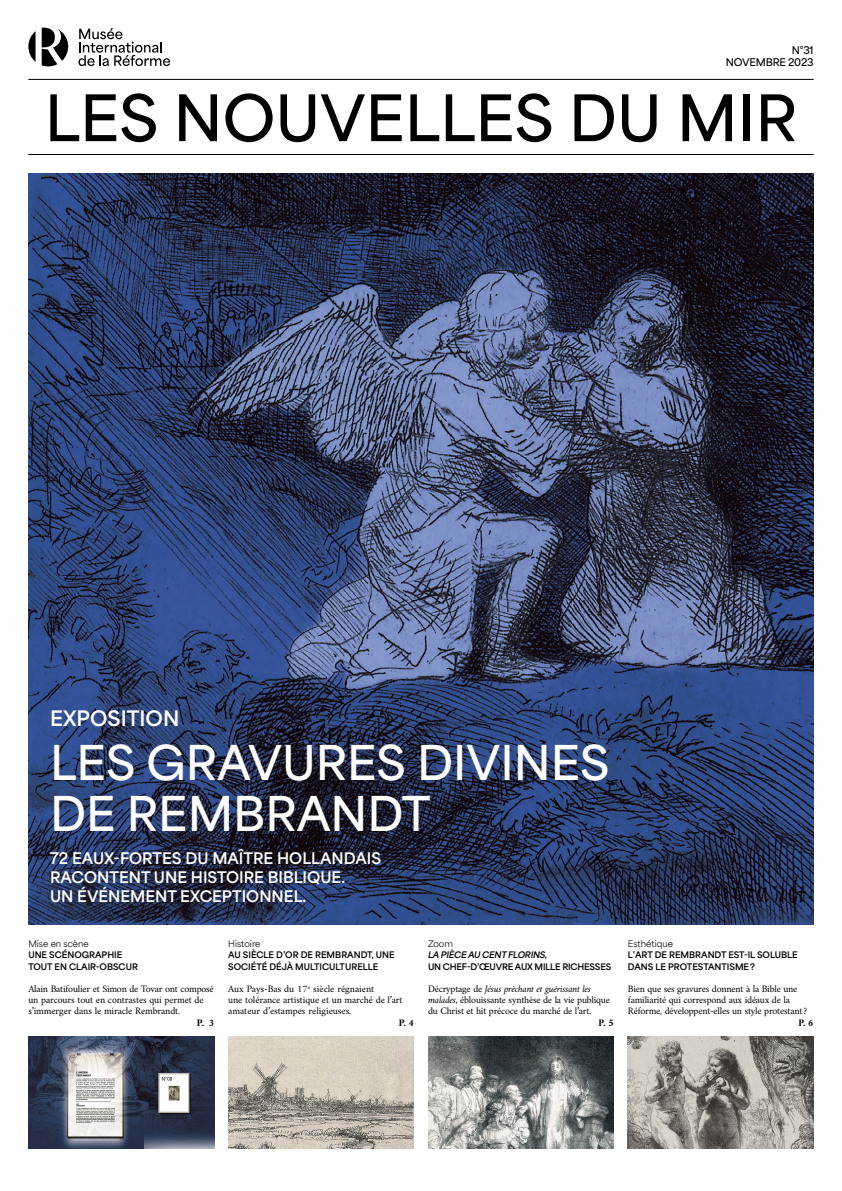
<style>
.page{position:relative;width:842px;height:1191px;background:#fff}
.page>*{position:absolute;margin:0;border:0;box-sizing:border-box;transform-origin:0 0}
.t1{font:600 60px "Area Normal";color:#000}
.t2{font:600 45px/51px "Area Normal";color:#fff}
.t3{font:700 20px "Area Normal";color:#fff}
.t4{font:700 15px/19px "Area Normal";color:#fff}
.t5{font:10px/11.2px "Amiri";letter-spacing:-.02em;color:#000}
.t6{font:10px/11.2px "Amiri";color:#000}
.t7{font:600 10px/12px "Area Normal";letter-spacing:-.02em;color:#000;text-align:right}
.t8{font:700 10px "Amiri";color:#000}
.t9{font:700 8.5px/11.2px "Area Normal";color:#000}
.t10{font:8.5px "Area Normal";color:#000}
.t11{font:700 8.5px "Area Normal";letter-spacing:-.02em;color:#000}
.t12{font:italic 700 8.5px "Area Normal";letter-spacing:-.02em;color:#000}
.s1{font-style:italic}
</style>
<div class="page">
<hr style="left:28px;top:79px;width:786px;height:1px;background:#000">
<hr style="left:28px;top:154px;width:786px;height:1px;background:#000">
<svg style="left:78px;top:28px;width:92px;height:38px"></svg>
<svg style="left:28px;top:31px;width:8px;height:31px"></svg>
<svg style="left:42px;top:28px;width:26px;height:38px"></svg>
<img style="left:28px;top:1036px;width:186px;height:112px">
<img style="left:228px;top:1036px;width:186px;height:112px">
<img style="left:428px;top:1036px;width:186px;height:112px">
<img style="left:628px;top:1036px;width:186px;height:112px">
<img style="left:28px;top:173px;width:786px;height:751px">
<p class="t7" style="left:726px;top:43px;width:89px">N°31<br>NOVEMBRE 2023</p>
<h1 class="t1" style="left:45px;top:65px;width:754px">LES NOUVELLES DU MIR</h1>
<h3 class="t3" style="left:50px;top:700px;width:131px">EXPOSITION</h3>
<h2 class="t2" style="left:50px;top:732px;width:561px">LES GRAVURES DIVINES<br>DE REMBRANDT</h2>
<h3 class="t4" style="left:50px;top:847px;width:333px">72 EAUX-FORTES DU MAÎTRE HOLLANDAIS<br>RACONTENT UNE HISTOIRE BIBLIQUE.<br>UN ÉVÉNEMENT EXCEPTIONNEL.</h3>
<p class="t10" style="left:28px;top:936px;width:62px">Mise en scène</p>
<p class="t9" style="left:28px;top:948px;width:111px">UNE SCÉNOGRAPHIE<br>TOUT EN CLAIR-OBSCUR</p>
<p class="t5" style="left:28px;top:982px;width:187px">Alain Batifoulier et Simon de Tovar ont composé un parcours tout en contrastes qui permet de s’immerger dans le miracle Rembrandt.</p>
<p class="t8" style="left:197px;top:1016px;width:19px">P. 3</p>
<p class="t10" style="left:228px;top:936px;width:34px">Histoire</p>
<p class="t9" style="left:228px;top:948px;width:168px">AU SIÈCLE D’OR DE REMBRANDT, UNE<br>SOCIÉTÉ DÉJÀ MULTICULTURELLE</p>
<p class="t6" style="left:228px;top:982px;width:176px">Aux Pays-Bas du 17<sup>e</sup> siècle régnaient<br>une tolérance artistique et un marché de l’art amateur d’estampes religieuses.</p>
<p class="t8" style="left:399px;top:1016px;width:17px">P. 4</p>
<p class="t10" style="left:428px;top:936px;width:26px">Zoom</p>
<p class="t12" style="left:428px;top:947px;width:121px">LA PIÈCE AU CENT FLORINS,</p>
<p class="t11" style="left:428px;top:958px;width:185px">UN CHEF-D’ŒUVRE AUX MILLE RICHESSES</p>
<p class="t5" style="left:428px;top:982px;width:183px">Décryptage de <span class="s1">Jésus prêchant et guérissant les malades,</span> éblouissante synthèse de la vie publique du Christ et hit précoce du marché de l’art.</p>
<p class="t8" style="left:598px;top:1016px;width:17px">P. 5</p>
<p class="t10" style="left:628px;top:936px;width:47px">Esthétique</p>
<p class="t9" style="left:628px;top:948px;width:171px">L’ART DE REMBRANDT EST-IL SOLUBLE<br>DANS LE PROTESTANTISME ?</p>
<p class="t5" style="left:628px;top:982px;width:181px">Bien que ses gravures donnent à la Bible une familiarité qui correspond aux idéaux de la<br>Réforme, développent-elles un style protestant ?</p>
<p class="t8" style="left:798px;top:1016px;width:17px">P. 6</p>
</div>
